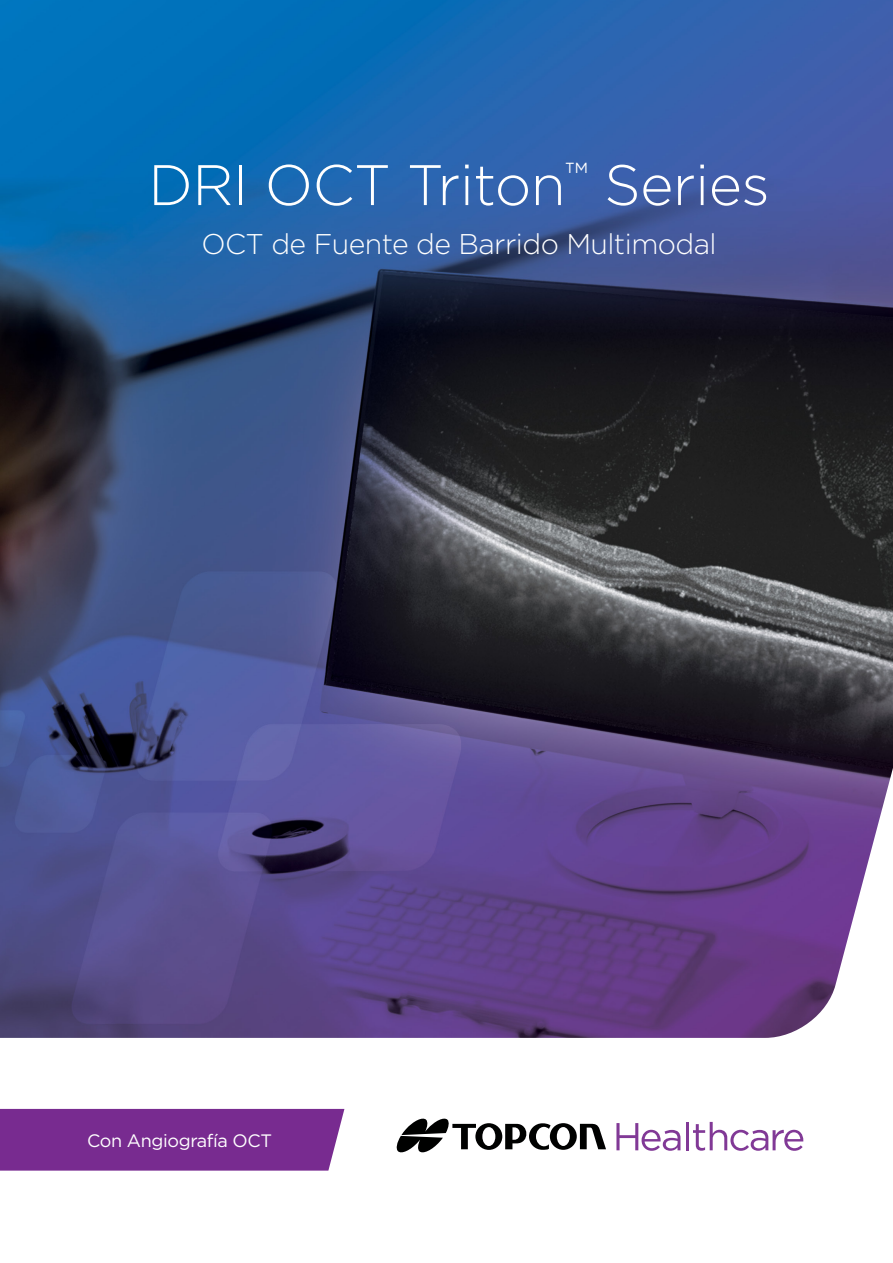
<style>
.page{position:relative;width:893px;height:1263px;background:#fff}
.page>*{position:absolute;margin:0;border:0;box-sizing:border-box;transform-origin:0 0}
.t1{font:300 57px "Gotham";letter-spacing:-.01em;color:#fff}
.t2{font:300 28.5px "Gotham";letter-spacing:-.02em;color:#fff}
.t3{font:18px "Gotham";letter-spacing:-.02em;color:#fff}
</style>
<div class="page">
<img style="left:0;top:0;width:893px;height:1038px">
<svg style="left:396px;top:1118px;width:210px;height:35px"></svg>
<svg style="left:616px;top:1123px;width:64px;height:28px"></svg>
<hr style="left:686px;top:1122px;width:2px;height:28px;background:#813996">
<svg style="left:693px;top:1122px;width:110px;height:29px"></svg>
<div style="left:0;top:1109px;width:344px;height:61px;background:#782b90"></div>
<h1 class="t1" style="left:148px;top:149px;width:623px">DRI OCT Triton<sup>™</sup> Series</h1>
<p class="t2" style="left:201px;top:226px;width:517px">OCT de Fuente de Barrido Multimodal</p>
<p class="t3" style="left:87px;top:1129px;width:186px">Con Angiografía OCT</p>
</div>
